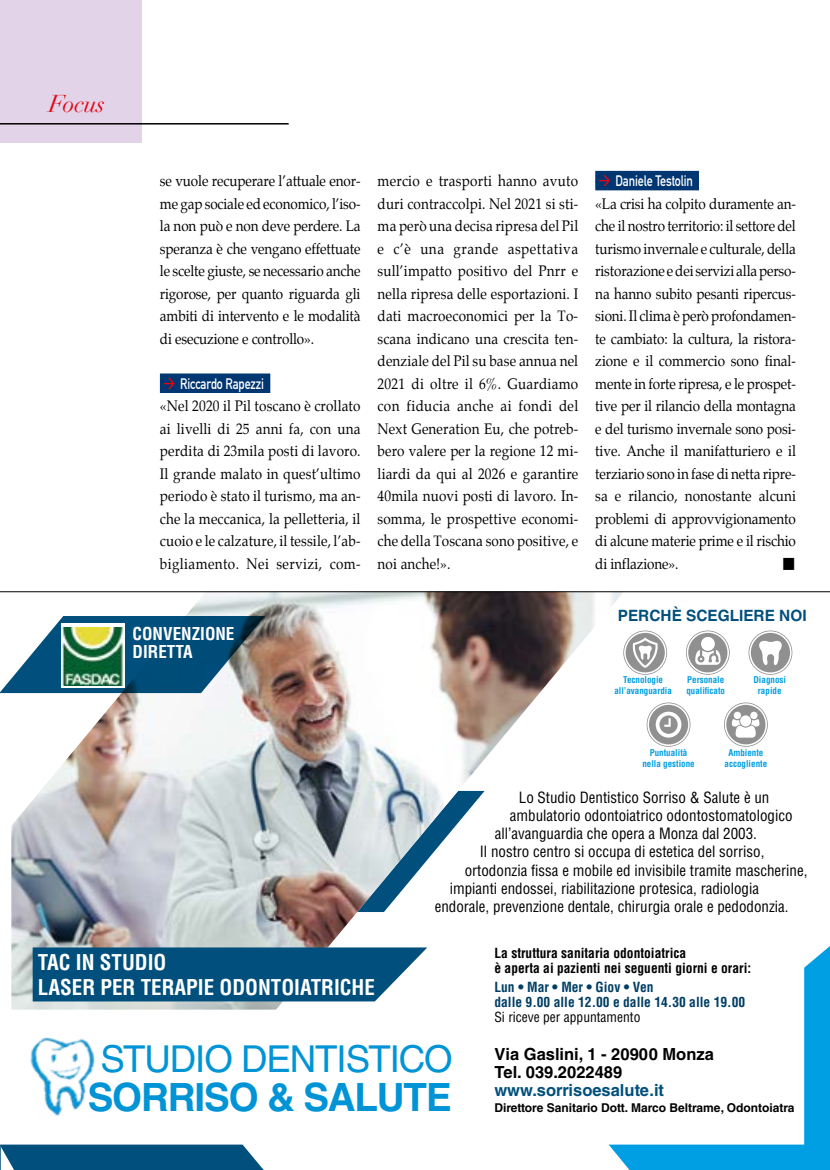
<style>
.page{position:relative;width:830px;height:1170px;background:#fff}
.page>*{position:absolute;margin:0;border:0;box-sizing:border-box;transform-origin:0 0}
.t1{font:700 39px "Helvetica LT Std";letter-spacing:-.03em;color:#0094d6}
.t2{font:37.05px "Helvetica LT Std";letter-spacing:-.03em;color:#0094d6}
.t3{font:italic 24px "Didot LH";letter-spacing:-.01em;color:#e30613}
.t4{font:700 condensed 21.15px/24.3px "Helvetica LT Std";color:#fff}
.t5{font:700 condensed 17.25px/17.2px "Helvetica LT Std";color:#fff}
.t6{font:700 16.65px/18.1px "Helvetica LT Std";color:#000}
.t7{font:700 16.65px "Helvetica LT Std";color:#004f7c}
.t8{font:700 15.6px "Helvetica LT Std";color:#004f7c}
.t9{font:condensed 15.15px "Helvetica LT Std";color:#000}
.t10{font:15px/22.5px "Palatino";color:#000;text-align:justify;scale:.9 1}
.t11{font:15px "DIN Mittelschrift";letter-spacing:-.01em;color:#fff;scale:.8 1}
.t12{font:700 condensed 13.65px/15.1px "Helvetica LT Std";color:#000}
.t13{font:700 condensed 13.65px/15.1px "Helvetica LT Std";color:#003e65}
.t14{font:condensed 13.65px "Helvetica LT Std";color:#000}
.t15{font:700 12.15px "Helvetica LT Std";color:#000}
.t16{font:700 condensed 9.15px/10.6px "Helvetica LT Std";color:#009fe3;text-align:center}
.s1{color:#003671}
.s2{color:#e30613}
</style>
<div class="page">
<div style="left:0;top:0;width:142px;height:143px;background:#e2d3e8"></div>
<hr style="left:0;top:123px;width:288px;height:1px;background:#000">
<div style="left:160px;top:373px;width:110px;height:20px;background:#003671"></div>
<div style="left:595px;top:171px;width:103px;height:19px;background:#003671"></div>
<img style="left:11px;top:592px;width:613px;height:417px">
<svg style="left:608px;top:945px;width:221px;height:224px"></svg>
<svg style="left:685px;top:630px;width:44px;height:44px"></svg>
<div style="left:683px;top:628px;width:48px;height:49px;border:2px solid #fff;border-radius:50%"></div>
<div style="left:686px;top:631px;width:42px;height:43px;border:2px solid #fff;border-radius:50%"></div>
<svg style="left:748px;top:630px;width:44px;height:44px"></svg>
<div style="left:745px;top:628px;width:49px;height:49px;border:2px solid #fff;border-radius:50%"></div>
<div style="left:749px;top:631px;width:42px;height:43px;border:2px solid #fff;border-radius:50%"></div>
<svg style="left:758px;top:640px;width:23px;height:25px"></svg>
<svg style="left:723px;top:702px;width:44px;height:44px"></svg>
<div style="left:721px;top:700px;width:48px;height:49px;border:2px solid #fff;border-radius:50%"></div>
<div style="left:724px;top:703px;width:42px;height:43px;border:2px solid #fff;border-radius:50%"></div>
<svg style="left:623px;top:630px;width:43px;height:44px"></svg>
<div style="left:620px;top:628px;width:49px;height:49px;border:2px solid #fff;border-radius:50%"></div>
<div style="left:623px;top:631px;width:43px;height:43px;border:2px solid #fff;border-radius:50%"></div>
<svg style="left:632px;top:637px;width:25px;height:30px"></svg>
<svg style="left:646px;top:702px;width:44px;height:44px"></svg>
<div style="left:644px;top:700px;width:48px;height:49px;border:2px solid #fff;border-radius:50%"></div>
<div style="left:647px;top:703px;width:42px;height:43px;border:2px solid #fff;border-radius:50%"></div>
<svg style="left:655px;top:711px;width:26px;height:26px"></svg>
<svg style="left:695px;top:636px;width:25px;height:28px"></svg>
<svg style="left:731px;top:711px;width:28px;height:26px"></svg>
<svg style="left:33px;top:947px;width:394px;height:54px;background:#125b85"></svg>
<img style="left:30px;top:1037px;width:65px;height:79px">
<svg style="left:0;top:616px;width:265px;height:77px"></svg>
<svg style="left:61px;top:623px;width:64px;height:65px"></svg>
<img style="left:61px;top:627px;width:64px;height:58px">
<hr style="left:0;top:591px;width:829px;height:1px;background:#000">
<svg style="left:0;top:1144px;width:263px;height:26px;background:#145d86"></svg>
<h3 class="t3" style="left:49px;top:89px;width:57px">Focus</h3>
<p class="t10" style="left:160px;top:170px;width:224px">se vuole recuperare l’attuale enor&shy;me gap sociale ed economico, l’iso&shy;la non può e non deve perdere. La speranza è che vengano effettuate le scelte giuste, se necessario anche rigorose, per quanto riguarda gli ambiti di intervento e le modalità di esecuzione e controllo».</p>
<p class="t11" style="left:160px;top:374px;width:139px"><span class="s1">i</span><span class="s2">→</span> Riccardo Rapezzi <span class="s1">i</span></p>
<p class="t10" style="left:160px;top:395px;width:224px">«Nel 2020 il Pil toscano è crollato ai livelli di 25 anni fa, con una perdita di 23mila posti di lavoro.<br>Il grande malato in quest’ultimo periodo è stato il turismo, ma an&shy;che la meccanica, la pelletteria, il cuoio e le calzature, il tessile, l’ab&shy;bigliamento. Nei servizi, com-</p>
<p class="t5" style="left:133px;top:625px;width:103px">CONVENZIONE<br>DIRETTA</p>
<p class="t10" style="left:377px;top:170px;width:224px">mercio e trasporti hanno avuto duri contraccolpi. Nel 2021 si sti&shy;ma però una decisa ripresa del Pil e c’è una grande aspettativa sull’impatto positivo del Pnrr e nella ripresa delle esportazioni. I dati macroeconomici per la To&shy;scana indicano una crescita ten&shy;denziale del Pil su base annua nel 2021 di oltre il 6%. Guardiamo con fiducia anche ai fondi del Next Generation Eu, che potreb&shy;bero valere per la regione 12 mi&shy;liardi da qui al 2026 e garantire 40mila nuovi posti di lavoro. In&shy;somma, le prospettive economi&shy;che della Toscana sono positive, e noi anche!».</p>
<p class="t11" style="left:595px;top:172px;width:131px"><span class="s1">i</span><span class="s2">→</span> Daniele Testolin <span class="s1">i</span></p>
<p class="t10" style="left:595px;top:192px;width:224px">«La crisi ha colpito duramente an&shy;che il nostro territorio: il settore del turismo invernale e culturale, della ristorazione e dei servizi alla perso&shy;na hanno subito pesanti ripercus&shy;sioni. Il clima è però profondamen&shy;te cambiato: la cultura, la ristora&shy;zione e il commercio sono final&shy;mente in forte ripresa, e le prospet&shy;tive per il rilancio della montagna e del turismo invernale sono posi&shy;tive. Anche il manifatturiero e il terziario sono in fase di netta ripre&shy;sa e rilancio, nonostante alcuni problemi di approvvigionamento di alcune materie prime e il rischio di inflazione».</p>
<p class="t8" style="left:617px;top:606px;width:190px">PERCHÈ SCEGLIERE NOI</p>
<p class="t16" style="left:614px;top:674px;width:59px">Tecnologie all’avanguardia</p>
<p class="t16" style="left:686px;top:674px;width:40px;text-align:left">Personale qualificato</p>
<p class="t16" style="left:753px;top:674px;width:34px">Diagnosi rapide</p>
<p class="t16" style="left:642px;top:747px;width:54px">Puntualità nella gestione</p>
<p class="t16" style="left:724px;top:747px;width:44px">Ambiente accogliente</p>
<p class="t9" style="left:518px;top:787px;width:252px">Lo Studio Dentistico Sorriso &amp; Salute è un</p>
<p class="t9" style="left:509px;top:805px;width:284px">ambulatorio odontoiatrico odontostomatologico</p>
<p class="t9" style="left:494px;top:824px;width:263px">all’avanguardia che opera a Monza dal 2003.</p>
<p class="t9" style="left:479px;top:842px;width:286px">Il nostro centro si occupa di estetica del sorriso,</p>
<p class="t9" style="left:464px;top:860px;width:344px">ortodonzia fissa e mobile ed invisibile tramite mascherine,</p>
<p class="t9" style="left:449px;top:878px;width:311px">impianti endossei, riabilitazione protesica, radiologia</p>
<p class="t9" style="left:434px;top:896px;width:355px">endorale, prevenzione dentale, chirurgia orale e pedodonzia.</p>
<h3 class="t4" style="left:38px;top:950px;width:338px">TAC IN STUDIO<br>LASER PER TERAPIE ODONTOIATRICHE</h3>
<h2 class="t2" style="left:100px;top:1037px;width:354px">STUDIO DENTISTICO</h2>
<h1 class="t1" style="left:88px;top:1073px;width:365px">SORRISO &amp; SALUTE</h1>
<p class="t12" style="left:494px;top:944px;width:258px">La struttura sanitaria odontoiatrica<br>è aperta ai pazienti nei seguenti giorni e orari:</p>
<p class="t13" style="left:494px;top:979px;width:252px">Lun • Mar • Mer • Giov • Ven<br>dalle 9.00 alle 12.00 e dalle 14.30 alle 19.00</p>
<p class="t14" style="left:494px;top:1008px;width:147px">Si riceve per appuntamento</p>
<p class="t6" style="left:494px;top:1044px;width:221px">Via Gaslini, 1 - 20900 Monza<br>Tel. 039.2022489</p>
<p class="t7" style="left:494px;top:1080px;width:171px">www.sorrisoesalute.it</p>
<p class="t15" style="left:494px;top:1099px;width:301px">Direttore Sanitario Dott. Marco Beltrame, Odontoiatra</p>
</div>
